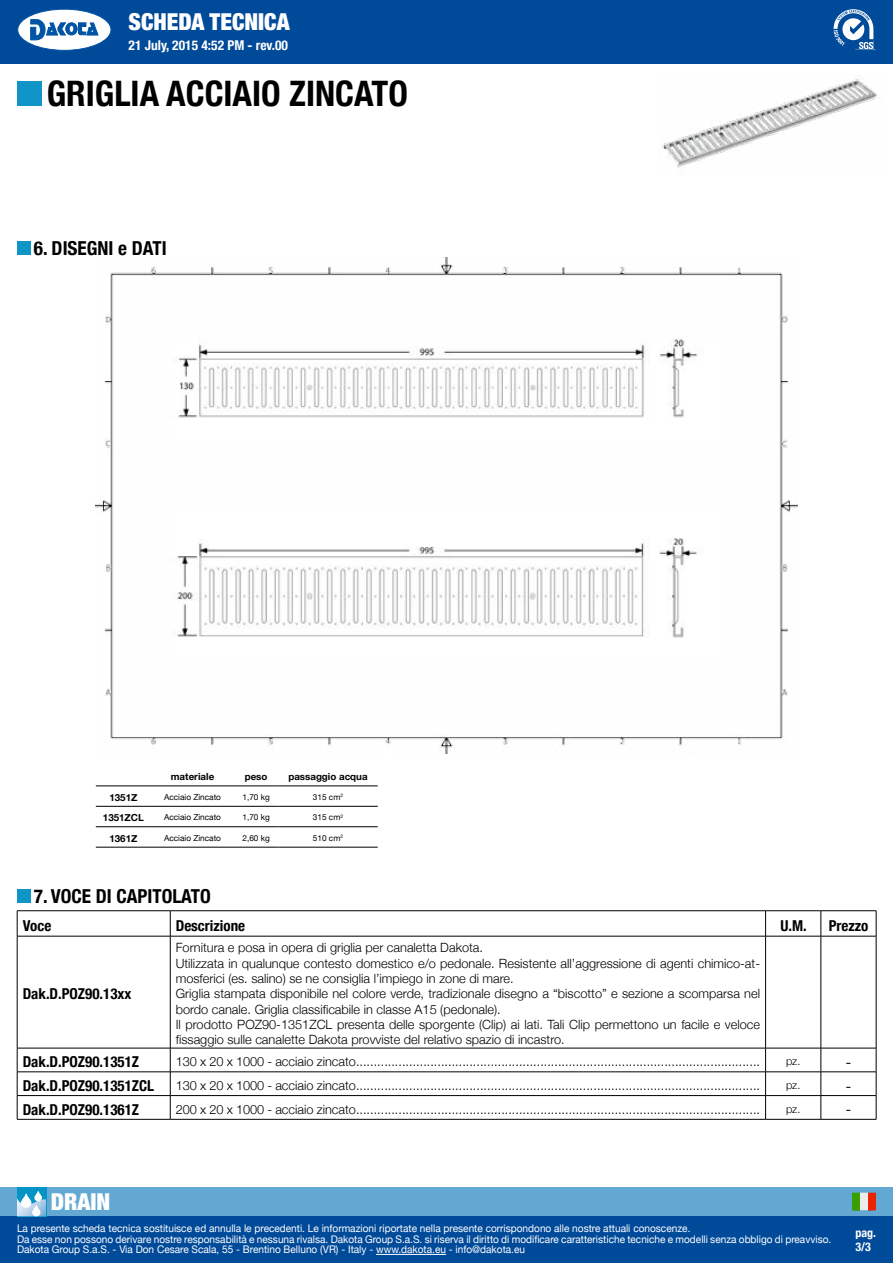
<style>
.page{position:relative;width:893px;height:1263px;background:#fff}
.page>*{position:absolute;margin:0;border:0;box-sizing:border-box;transform-origin:0 0}
.t1{font:700 condensed 35.1px "Helvetica Neue";color:#000}
.t2{font:900 condensed 23.25px "Helvetica Neue";color:#fff}
.t3{font:700 condensed 19.2px "Helvetica Neue";color:#000}
.t4{font:300 16.5px "Helvetica Neue";color:#000}
.t5{font:700 condensed 15px "Helvetica Neue";color:#000}
.t6{font:700 condensed 13.5px "Helvetica Neue";color:#fff}
.t7{font:300 12.75px/15.3px "Helvetica Neue";color:#000}
.t8{font:700 condensed 12px/14.4px "Helvetica Neue";color:#fff}
.t9{font:300 10.95px "Helvetica Neue";color:#000}
.t10{font:10.5px/10.5px "Helvetica Neue";color:#fff;scale:.96 1}
.t11{font:700 9.75px "Helvetica Neue";color:#000}
.t12{font:8.25px "Helvetica Neue";color:#000}
</style>
<div class="page">
<div style="left:0;top:0;width:893px;height:64px;background:#004a9a"></div>
<div style="left:18px;top:9px;width:93px;height:41px;background:#fff;border-radius:50%"></div>
<div style="left:18px;top:9px;width:93px;height:42px;border:1px solid #0054a4;border-radius:50%"></div>
<svg style="left:31px;top:20px;width:67px;height:20px"></svg>
<svg style="left:834px;top:9px;width:42px;height:42px"></svg>
<div style="left:0;top:1216px;width:893px;height:47px;background:#004a9a"></div>
<div style="left:0;top:1187px;width:893px;height:29px;background:#63a8d3"></div>
<svg style="left:17px;top:1187px;width:29px;height:29px"></svg>
<div style="left:21px;top:1194px;width:10px;height:13px;background:#fff;border-radius:5px"></div>
<div style="left:21px;top:1194px;width:10px;height:13px;border:1px solid #fff;border-radius:5px"></div>
<div style="left:33px;top:1205px;width:7px;height:11px;background:#fff;border-radius:4px"></div>
<div style="left:33px;top:1205px;width:7px;height:11px;border:1px solid #fff;border-radius:4px"></div>
<div style="left:35px;top:1191px;width:7px;height:10px;background:#fff;border-radius:3px"></div>
<div style="left:35px;top:1191px;width:7px;height:10px;border:1px solid #fff;border-radius:3px"></div>
<svg style="left:852px;top:1193px;width:24px;height:17px"></svg>
<hr style="left:376px;top:1254px;width:70px;height:1px;background:#fff">
<div style="left:17px;top:81px;width:25px;height:25px;background:#1194c7"></div>
<div style="left:17px;top:241px;width:14px;height:14px;background:#1194c7"></div>
<div style="left:17px;top:889px;width:14px;height:14px;background:#1194c7"></div>
<img style="left:96px;top:258px;width:701px;height:495px">
<hr style="left:17px;top:910px;width:153px;height:1px;background:#000">
<svg style="left:17px;top:911px;width:1px;height:25px"></svg>
<hr style="left:170px;top:910px;width:596px;height:1px;background:#000">
<svg style="left:170px;top:911px;width:1px;height:25px"></svg>
<hr style="left:766px;top:910px;width:55px;height:1px;background:#000">
<svg style="left:765px;top:911px;width:1px;height:25px"></svg>
<hr style="left:821px;top:910px;width:55px;height:1px;background:#000">
<svg style="left:821px;top:911px;width:1px;height:25px"></svg>
<svg style="left:876px;top:911px;width:1px;height:25px"></svg>
<hr style="left:17px;top:936px;width:153px;height:1px;background:#000">
<hr style="left:17px;top:936px;width:1px;height:112px;background:#000">
<hr style="left:170px;top:936px;width:596px;height:1px;background:#000">
<hr style="left:170px;top:936px;width:1px;height:112px;background:#000">
<hr style="left:766px;top:936px;width:55px;height:1px;background:#000">
<hr style="left:765px;top:936px;width:1px;height:112px;background:#000">
<hr style="left:821px;top:936px;width:55px;height:1px;background:#000">
<hr style="left:821px;top:936px;width:1px;height:112px;background:#000">
<hr style="left:876px;top:936px;width:1px;height:112px;background:#000">
<hr style="left:17px;top:1048px;width:153px;height:1px;background:#000">
<hr style="left:170px;top:1048px;width:596px;height:1px;background:#000">
<hr style="left:766px;top:1048px;width:55px;height:1px;background:#000">
<hr style="left:821px;top:1048px;width:55px;height:1px;background:#000">
<hr style="left:17px;top:1071px;width:153px;height:1px;background:#000">
<hr style="left:170px;top:1071px;width:596px;height:1px;background:#000">
<hr style="left:766px;top:1071px;width:55px;height:1px;background:#000">
<hr style="left:821px;top:1071px;width:55px;height:1px;background:#000">
<hr style="left:17px;top:1095px;width:153px;height:1px;background:#000">
<svg style="left:17px;top:1048px;width:1px;height:71px"></svg>
<hr style="left:170px;top:1095px;width:596px;height:1px;background:#000">
<svg style="left:170px;top:1048px;width:1px;height:71px"></svg>
<hr style="left:766px;top:1095px;width:55px;height:1px;background:#000">
<svg style="left:765px;top:1048px;width:1px;height:71px"></svg>
<hr style="left:821px;top:1095px;width:55px;height:1px;background:#000">
<svg style="left:821px;top:1048px;width:1px;height:71px"></svg>
<svg style="left:876px;top:1048px;width:1px;height:71px"></svg>
<hr style="left:17px;top:1119px;width:153px;height:1px;background:#000">
<hr style="left:170px;top:1119px;width:596px;height:1px;background:#000">
<hr style="left:766px;top:1119px;width:55px;height:1px;background:#000">
<hr style="left:821px;top:1119px;width:55px;height:1px;background:#000">
<hr style="left:96px;top:785px;width:55px;height:1px;background:#000">
<hr style="left:151px;top:785px;width:83px;height:1px;background:#000">
<hr style="left:234px;top:785px;width:44px;height:1px;background:#000">
<hr style="left:278px;top:785px;width:100px;height:1px;background:#000">
<hr style="left:96px;top:806px;width:55px;height:1px;background:#000">
<hr style="left:151px;top:806px;width:83px;height:1px;background:#000">
<hr style="left:234px;top:806px;width:44px;height:1px;background:#000">
<hr style="left:278px;top:806px;width:100px;height:1px;background:#000">
<hr style="left:96px;top:826px;width:55px;height:1px;background:#000">
<hr style="left:151px;top:826px;width:83px;height:1px;background:#000">
<hr style="left:234px;top:826px;width:44px;height:1px;background:#000">
<hr style="left:278px;top:826px;width:100px;height:1px;background:#000">
<hr style="left:96px;top:847px;width:55px;height:1px;background:#000">
<hr style="left:151px;top:847px;width:83px;height:1px;background:#000">
<hr style="left:234px;top:847px;width:44px;height:1px;background:#000">
<hr style="left:278px;top:847px;width:100px;height:1px;background:#000">
<img style="left:662px;top:78px;width:217px;height:93px">
<img style="left:172px;top:338px;width:549px;height:103px">
<img style="left:172px;top:511px;width:549px;height:148px">
<h2 class="t2" style="left:129px;top:3px;width:163px">SCHEDA TECNICA</h2>
<p class="t6" style="left:129px;top:34px;width:161px">21 July, 2015 4:52 PM - rev.00</p>
<h1 class="t1" style="left:47px;top:65px;width:363px">GRIGLIA ACCIAIO ZINCATO</h1>
<h3 class="t3" style="left:34px;top:232px;width:134px">6. DISEGNI e DATI</h3>
<p class="t11" style="left:171px;top:769px;width:45px">materiale</p>
<p class="t11" style="left:245px;top:769px;width:24px">peso</p>
<p class="t11" style="left:288px;top:769px;width:81px">passaggio acqua</p>
<p class="t11" style="left:109px;top:790px;width:30px">1351Z</p>
<p class="t12" style="left:164px;top:791px;width:58px">Acciaio Zincato</p>
<p class="t12" style="left:242px;top:791px;width:29px">1,70 kg</p>
<p class="t12" style="left:313px;top:791px;width:32px">315 cm<sup>2</sup></p>
<p class="t11" style="left:103px;top:810px;width:43px">1351ZCL</p>
<p class="t12" style="left:164px;top:811px;width:58px">Acciaio Zincato</p>
<p class="t12" style="left:242px;top:811px;width:29px">1,70 kg</p>
<p class="t12" style="left:313px;top:811px;width:32px">315 cm<sup>2</sup></p>
<p class="t11" style="left:109px;top:830px;width:30px">1361Z</p>
<p class="t12" style="left:164px;top:832px;width:58px">Acciaio Zincato</p>
<p class="t12" style="left:242px;top:832px;width:29px">2,60 kg</p>
<p class="t12" style="left:313px;top:832px;width:32px">510 cm<sup>2</sup></p>
<h3 class="t3" style="left:34px;top:880px;width:178px">7. VOCE DI CAPITOLATO</h3>
<p class="t5" style="left:23px;top:913px;width:30px">Voce</p>
<p class="t5" style="left:176px;top:913px;width:71px">Descrizione</p>
<p class="t5" style="left:780px;top:913px;width:28px">U.M.</p>
<p class="t5" style="left:829px;top:913px;width:41px">Prezzo</p>
<p class="t5" style="left:23px;top:981px;width:110px">Dak.D.POZ90.13xx</p>
<p class="t7" style="left:176px;top:939px;width:586px">Fornitura e posa in opera di griglia per canaletta Dakota.<br>Utilizzata in qualunque contesto domestico e/o pedonale. Resistente all’aggressione di agenti chimico-at&shy;mosferici (es. salino) se ne consiglia l’impiego in zone di mare.<br>Griglia stampata disponibile nel colore verde, tradizionale disegno a “biscotto” e sezione a scomparsa nel bordo canale. Griglia classificabile in classe A15 (pedonale).<br>Il prodotto POZ90-1351ZCL presenta delle sporgente (Clip) ai lati. Tali Clip permettono un facile e veloce fissaggio sulle canalette Dakota provviste del relativo spazio di incastro.</p>
<p class="t5" style="left:23px;top:1049px;width:118px">Dak.D.POZ90.1351Z</p>
<p class="t7" style="left:176px;top:1053px;width:586px">130 x 20 x 1000 - acciaio zincato..................................................................................................................</p>
<p class="t9" style="left:786px;top:1052px;width:16px">pz.</p>
<p class="t4" style="left:845px;top:1049px;width:8px">-</p>
<p class="t5" style="left:23px;top:1073px;width:133px">Dak.D.POZ90.1351ZCL</p>
<p class="t7" style="left:176px;top:1077px;width:586px">130 x 20 x 1000 - acciaio zincato..................................................................................................................</p>
<p class="t9" style="left:786px;top:1076px;width:16px">pz.</p>
<p class="t4" style="left:845px;top:1072px;width:8px">-</p>
<p class="t5" style="left:23px;top:1097px;width:118px">Dak.D.POZ90.1361Z</p>
<p class="t7" style="left:176px;top:1101px;width:586px">200 x 20 x 1000 - acciaio zincato..................................................................................................................</p>
<p class="t9" style="left:786px;top:1100px;width:16px">pz.</p>
<p class="t4" style="left:845px;top:1096px;width:8px">-</p>
<h2 class="t2" style="left:51px;top:1182px;width:61px">DRAIN</h2>
<p class="t10" style="left:17px;top:1224px;width:850px">La presente scheda tecnica sostituisce ed annulla le precedenti. Le informazioni riportate nella presente corrispondono alle nostre attuali conoscenze.<br>Da esse non possono derivare nostre responsabilità e nessuna rivalsa. Dakota Group S.a.S. si riserva il diritto di modificare caratteristiche tecniche e modelli senza obbligo di preavviso.<br>Dakota Group S.a.S. - Via Don Cesare Scala, 55 - Brentino Belluno (VR) - Italy - www.dakota.eu - info@dakota.eu</p>
<p class="t8" style="left:855px;top:1224px;width:22px">pag.<br>3/3</p>
</div>
